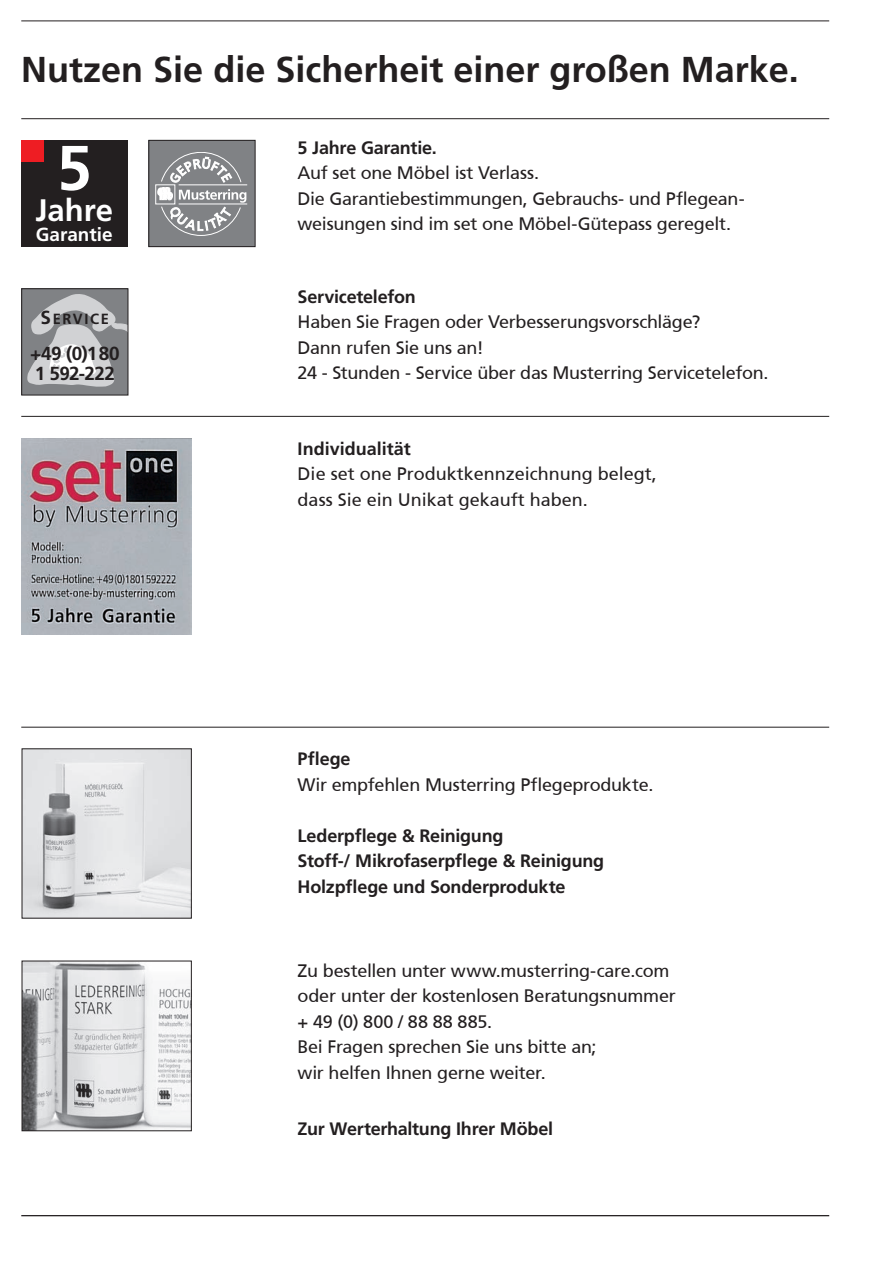
<style>
.page{position:relative;width:893px;height:1263px;background:#fff}
.page>*{position:absolute;margin:0;border:0;box-sizing:border-box;transform-origin:0 0}
.t1{font:700 63px "Frutiger";color:#fff}
.t2{font:700 56.25px "Frutiger LT Std";color:#fff;scale:2 1}
.t3{font:700 36px "Frutiger LT Std";color:#231f20}
.t4{font:700 31.05px "Frutiger";color:#fff}
.t5{font:700 18.9px/19.8px "Frutiger LT Std";letter-spacing:-.025em;color:#231f20}
.t6{font:700 18.9px "Frutiger";color:#fff}
.t7{font:18px/25.5px "Fruti Rom";letter-spacing:-.015em;color:#231f20}
.t8{font:700 18px/25.5px "Frutiger LT Std";letter-spacing:-.01em;color:#231f20}
.t9{font:700 14.7px "Frutiger LT Std";letter-spacing:.11em;color:#231f20}
.s1{font-size:18.9px}
</style>
<div class="page">
<hr style="left:21px;top:21px;width:808px;height:1px;background:#231f20">
<hr style="left:21px;top:118px;width:808px;height:1px;background:#231f20">
<hr style="left:21px;top:416px;width:808px;height:1px;background:#231f20">
<hr style="left:21px;top:1215px;width:808px;height:1px;background:#231f20">
<hr style="left:21px;top:727px;width:808px;height:1px;background:#231f20">
<div style="left:149px;top:140px;width:106px;height:107px;background:#808285"></div>
<svg style="left:155px;top:152px;width:92px;height:84px"></svg>
<div style="left:148px;top:140px;width:107px;height:107px;border:1px solid #231f20"></div>
<div style="left:22px;top:289px;width:106px;height:106px;background:#808285"></div>
<svg style="left:27px;top:294px;width:99px;height:93px"></svg>
<div style="left:21px;top:288px;width:107px;height:107px;border:1px solid #231f20"></div>
<img style="left:24px;top:750px;width:166px;height:166px">
<img style="left:24px;top:963px;width:166px;height:166px">
<div style="left:22px;top:961px;width:170px;height:170px;border:1px solid #231f20"></div>
<div style="left:21px;top:140px;width:107px;height:107px;background:#231f20"></div>
<div style="left:21px;top:140px;width:23px;height:22px;background:#ee1d23"></div>
<img style="left:21px;top:438px;width:170px;height:197px">
<h3 class="t3" style="left:21px;top:49px;width:779px">Nutzen Sie die Sicherheit einer großen Marke.</h3>
<h1 class="t1" style="left:57px;top:131px;width:37px">5</h1>
<h3 class="t4" style="left:35px;top:192px;width:79px">Jahre</h3>
<p class="t6" style="left:36px;top:223px;width:78px">Garantie</p>
<h2 class="t2" style="left:43px;top:138px;width:33px">5</h2>
<p class="t9" style="left:41px;top:310px;width:70px"><span class="s1">S</span>ERVICE</p>
<p class="t5" style="left:30px;top:344px;width:91px">+49 (0)180<br>1 592-222</p>
<p class="t8" style="left:298px;top:135px;width:141px">5 Jahre Garantie.</p>
<p class="t7" style="left:298px;top:160px;width:448px">Auf set one Möbel ist Verlass.<br>Die Garantiebestimmungen, Gebrauchs- und Pflegean&shy;weisungen sind im set one Möbel-Gütepass geregelt.</p>
<p class="t8" style="left:298px;top:284px;width:120px">Servicetelefon</p>
<p class="t7" style="left:298px;top:309px;width:472px">Haben Sie Fragen oder Verbesserungsvorschläge?<br>Dann rufen Sie uns an!<br>24 - Stunden - Service über das Musterring Servicetelefon.</p>
<p class="t8" style="left:298px;top:436px;width:115px">Individualität</p>
<p class="t7" style="left:298px;top:461px;width:361px">Die set one Produktkennzeichnung belegt, dass Sie ein Unikat gekauft haben.</p>
<p class="t8" style="left:298px;top:746px;width:54px">Pflege</p>
<p class="t7" style="left:298px;top:772px;width:357px">Wir empfehlen Musterring Pflegeprodukte.</p>
<p class="t8" style="left:298px;top:823px;width:308px">Lederpflege &amp; Reinigung<br>Stoff-/ Mikrofaserpflege &amp; Reinigung<br>Holzpflege und Sonderprodukte</p>
<p class="t7" style="left:298px;top:958px;width:380px">Zu bestellen unter www.musterring-care.com oder unter der kostenlosen Beratungsnummer + 49 (0) 800 / 88 88 885.<br>Bei Fragen sprechen Sie uns bitte an;<br>wir helfen Ihnen gerne weiter.</p>
<p class="t8" style="left:298px;top:1116px;width:257px">Zur Werterhaltung Ihrer Möbel</p>
</div>
